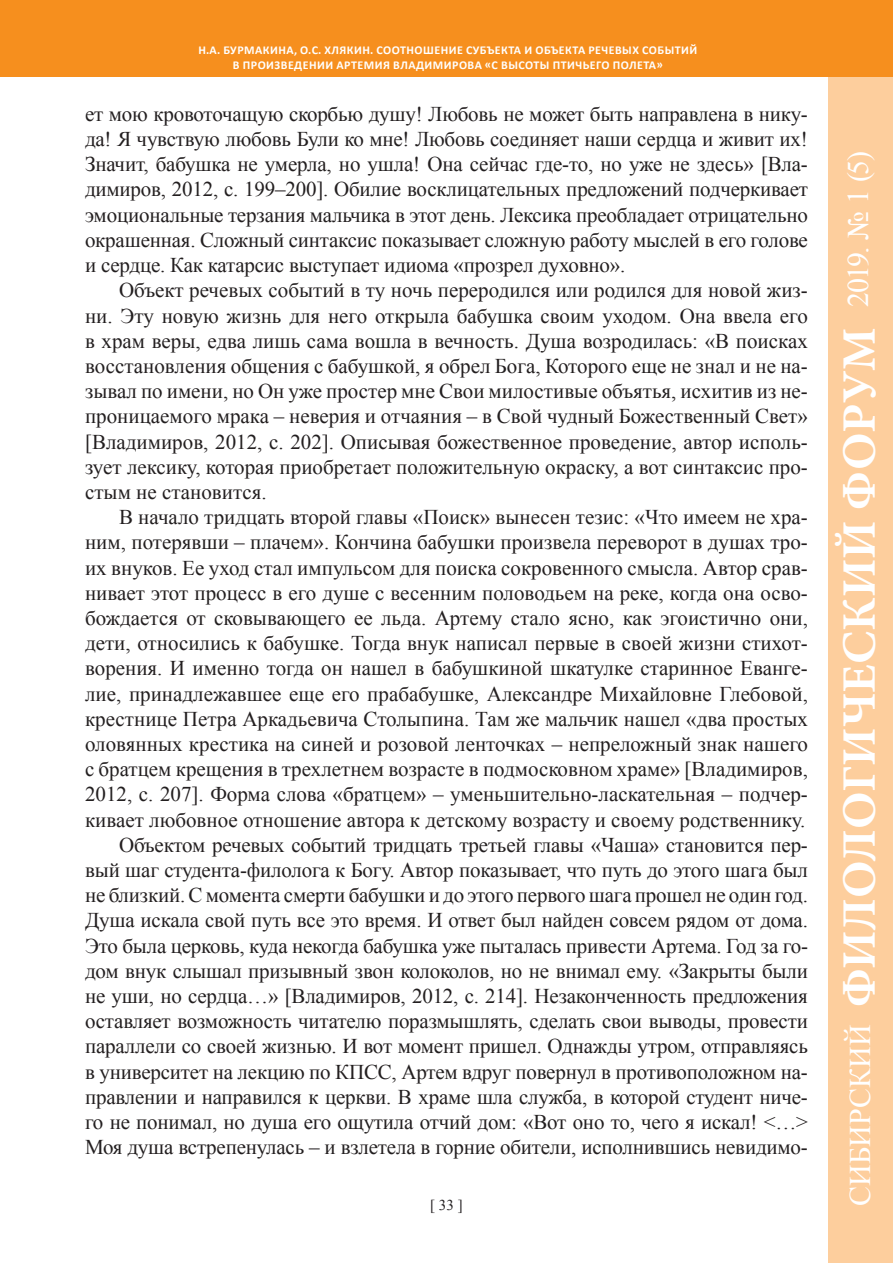
<style>
.page{position:relative;width:893px;height:1263px;background:#fff}
.page>*{position:absolute;margin:0;border:0;box-sizing:border-box;transform-origin:0 0}
.t1{font:700 48px "Minion Pro";color:#fff}
.t2{font:30px "Times New Roman";letter-spacing:-.005em;color:#fff}
.t3{font:21px/25.2px "Times New Roman";letter-spacing:-.01em;color:#231f20;text-align:justify}
.t4{font:15px "Times New Roman";color:#231f20}
.t5{font:700 12px "Calibri";letter-spacing:.04em;color:#fff}
</style>
<div class="page">
<div style="left:828px;top:0;width:65px;height:1263px;background:#fdce9d"></div>
<div style="left:0;top:0;width:893px;height:77px;background:#f68f1e"></div>
<p class="t5" style="left:198px;top:43px;width:81px">Н.А. Бурмакина</p>
<p class="t5" style="left:294px;top:43px;width:92px">, О.С. Хля кин. соотношение</p>
<p class="t5" style="left:466px;top:43px;width:138px">субъекта иобъектА речевых</p>
<p class="t5" style="left:642px;top:43px;width:32px">событи</p>
<p class="t5" style="left:689px;top:43px;width:9px">й</p>
<p class="t5" style="left:233px;top:57px;width:34px">вп роизведении</p>
<p class="t5" style="left:337px;top:57px;width:24px">артемия</p>
<p class="t5" style="left:393px;top:57px;width:10px">владими</p>
<p class="t5" style="left:452px;top:57px;width:16px">рова</p>
<p class="t5" style="left:485px;top:57px;width:26px">«с высоты</p>
<p class="t5" style="left:553px;top:57px;width:8px">птич</p>
<p class="t5" style="left:583px;top:57px;width:15px">ьего</p>
<p class="t5" style="left:613px;top:57px;width:9px">полета</p>
<p class="t5" style="left:656px;top:57px;width:8px">»</p>
<p class="t3" style="left:85px;top:101px;width:724px">ет мою кровоточащую скорбью душу! Любовь не может быть направлена в нику&shy;да! Я чувствую любовь Були ко мне! Любовь соединяет наши сердца и живит их!<br>Значит, бабушка не умерла, но ушла! Она сейчас где-то, но уже не здесь» [Вла&shy;димиров, 2012, с. 199–200]. Обилие восклицательных предложений подчеркивает эмоциональные терзания мальчика в этот день. Лексика преобладает отрицательно окрашенная. Сложный синтаксис показывает сложную работу мыслей в его голове и сердце. Как катарсис выступает идиома «прозрел духовно».</p>
<p class="t3" style="left:85px;top:277px;width:724px;text-indent:34px">Объект речевых событий в ту ночь переродился или родился для новой жиз&shy;ни. Эту новую жизнь для него открыла бабушка своим уходом. Она ввела его в храм веры, едва лишь сама вошла в вечность. Душа возродилась: «В поисках восстановления общения с бабушкой, я обрел Бога, Которого еще не знал и не на&shy;зывал по имени, но Он уже простер мне Свои милостивые объятья, исхитив из не&shy;проницаемого мрака – неверия и отчаяния – в Свой чудный Божественный Свет» [Владимиров, 2012, с. 202]. Описывая божественное проведение, автор исполь&shy;зует лексику, которая приобретает положительную окраску, а вот синтаксис про&shy;стым не становится.</p>
<p class="t3" style="left:85px;top:504px;width:724px;text-align:right">В начало тридцать второй главы «Поиск» вынесен тезис: «Что имеем не хра&shy;ним, потерявши – плачем». Кончина бабушки произвела переворот в душах тро&shy;их внуков. Ее уход стал импульсом для поиска сокровенного смысла. Автор срав&shy;нивает этот процесс в его душе с весенним половодьем на реке, когда она осво&shy;бождается от сковывающего ее льда. Артему стало ясно, как эгоистично они, дети, относились к бабушке. Тогда внук написал первые в своей жизни стихот&shy;ворения. И именно тогда он нашел в бабушкиной шкатулке старинное Еванге&shy;лие, принадлежавшее еще его прабабушке, Александре Михайловне Глебовой, крестнице Петра Аркадьевича Столыпина. Там же мальчик нашел «два простых оловянных крестика на синей и розовой ленточках – непреложный знак нашего с братцем крещения в трехлетнем возрасте в подмосковном храме» [Владимиров, 2012, с. 207]. Форма слова «братцем» – уменьшительно-ласкательная – подчер&shy;кивает любовное отношение автора к детскому возрасту и своему родственнику.<br>Объектом речевых событий тридцать третьей главы «Чаша» становится пер&shy;вый шаг студента-филолога к Богу. Автор показывает, что путь до этого шага был не близкий. С момента смерти бабушки и до этого первого шага прошел не один год.<br>Душа искала свой путь все это время. И ответ был найден совсем рядом от дома.<br>Это была церковь, куда некогда бабушка уже пыталась привести Артема. Год за го&shy;дом внук слышал призывный звон колоколов, но не внимал ему. «Закрыты были не уши, но сердца…» [Владимиров, 2012, с. 214]. Незаконченность предложения оставляет возможность читателю поразмышлять, сделать свои выводы, провести параллели со своей жизнью. И вот момент пришел. Однажды утром, отправляясь в университет на лекцию по КПСС, Артем вдруг повернул в противоположном на&shy;правлении и направился к церкви. В храме шла служба, в которой студент ниче&shy;го не понимал, но душа его ощутила отчий дом: «Вот оно то, чего я искал! &lt;…&gt; Моя душа встрепенулась – и взлетела в горние обители, исполнившись невидимо-</p>
<p class="t4" style="left:430px;top:1194px;width:34px">[ 33 ]</p>
<h2 class="t2" style="left:838px;top:307px;width:158px;rotate:-90deg">2019. № 1 (5)</h2>
<h1 class="t1" style="left:831px;top:1007px;width:681px;rotate:-90deg">ФИЛОЛОГИЧЕСКИЙ ФОРУМ</h1>
<h2 class="t2" style="left:840px;top:1206px;width:183px;rotate:-90deg">СИБИРСКИЙ</h2>
</div>
